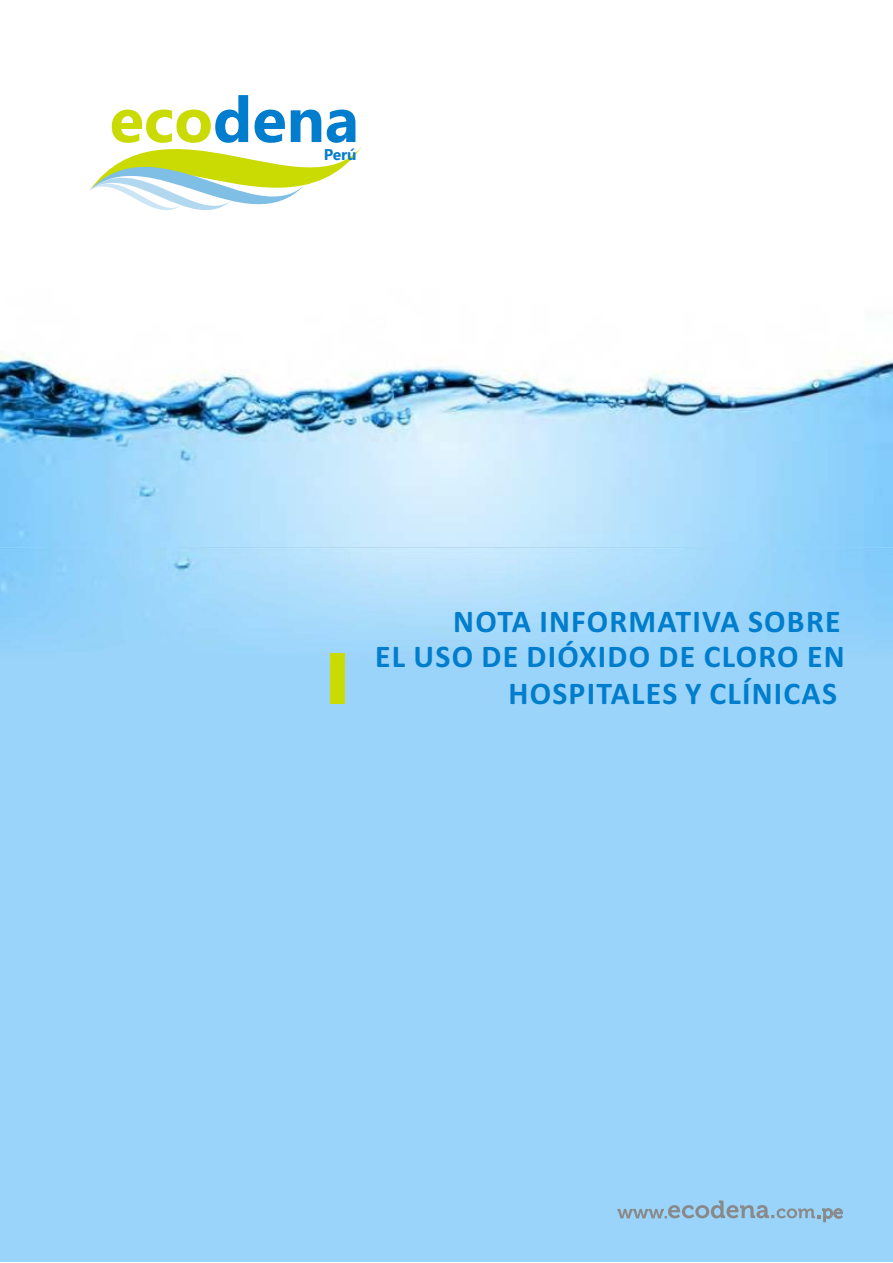
<style>
.page{position:relative;width:893px;height:1263px;background:#fff}
.page>*{position:absolute;margin:0;border:0;box-sizing:border-box;transform-origin:0 0}
.t1{font:700 31.65px/35.8px "Calibri";letter-spacing:.04em;color:#007dcc;text-align:right}
.t2{font:18.3px "Museo 500";color:#898989}
.t3{font:700 15.6px "Segoe UI";color:#087dcc}
</style>
<div class="page">
<div style="left:0;top:548px;width:893px;height:714px;background:#9ad4fa"></div>
<img style="left:0;top:354px;width:893px;height:194px">
<img style="left:0;top:548px;width:893px;height:89px">
<div style="left:330px;top:653px;width:15px;height:50px;background:#c9db03"></div>
<svg style="left:617px;top:1200px;width:226px;height:22px"></svg>
<svg style="left:89px;top:95px;width:273px;height:115px"></svg>
<p class="t3" style="left:324px;top:148px;width:34px">Perú</p>
<p class="t1" style="left:375px;top:606px;width:471px">NOTA INFORMATIVA SOBRE<br>EL USO DE DIÓXIDO DE CLORO EN<br>HOSPITALES Y CLÍNICAS</p>
<p class="t2" style="left:822px;top:1204px;width:23px">pe</p>
</div>
